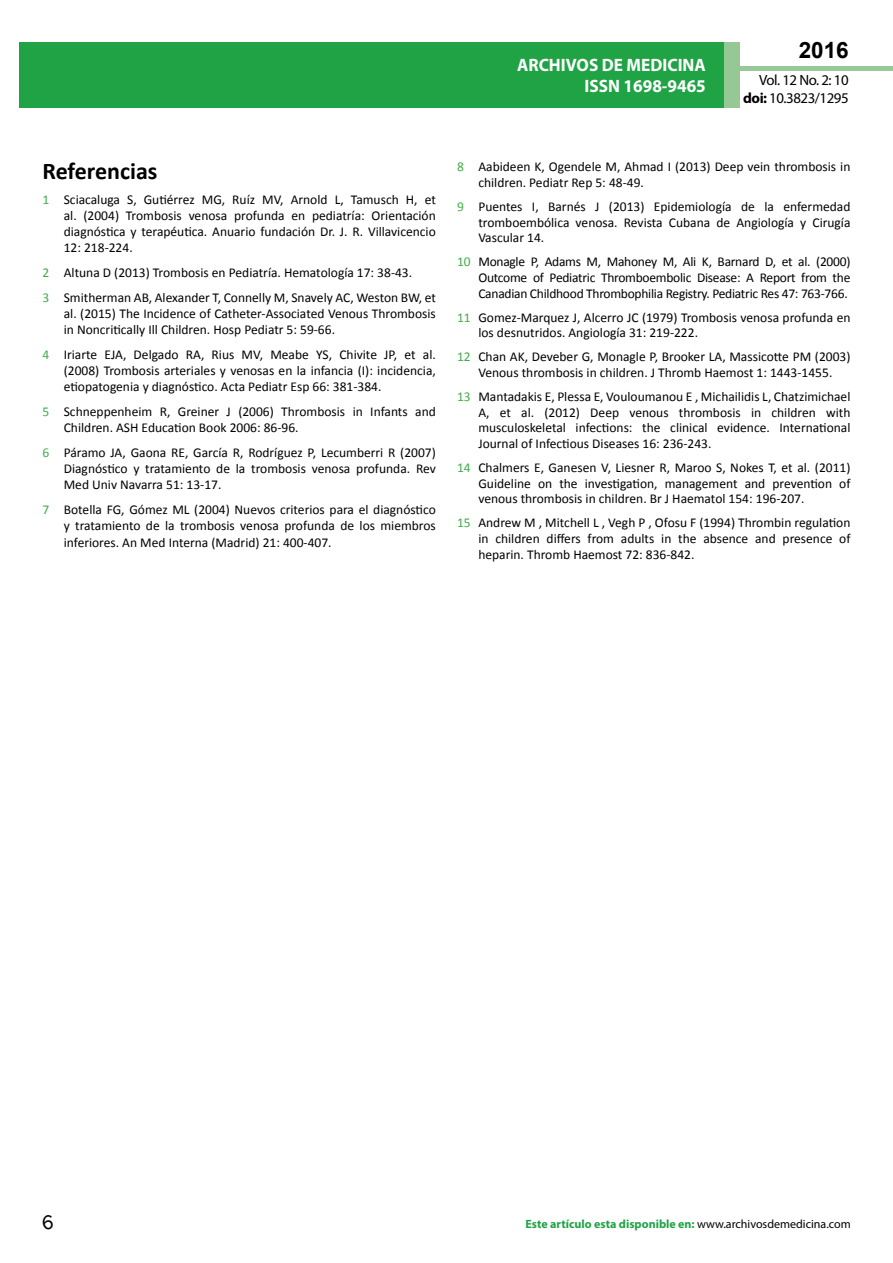
<style>
.page{position:relative;width:893px;height:1263px;background:#fff}
.page>*{position:absolute;margin:0;border:0;box-sizing:border-box;transform-origin:0 0}
.t1{font:25.5px "Tunga";color:#000}
.t2{font:700 24px "Calibri";color:#000}
.t3{font:700 22.5px "Arial";color:#000}
.t4{font:700 18px/21.6px "Myriad Pro";color:#fff;text-align:right;scale:.96 1}
.t5{font:14.85px/17.9px "Myriad Pro";letter-spacing:-.03em;color:#000;text-align:right}
.t6{font:13.5px/15.6px "Calibri";color:#000;text-align:justify}
.t7{font:700 12px "Myriad Pro";color:#1fa345}
.s1{font-weight:700}
.s2{color:#41ad49}
.s3{color:#1da34a}
.s4{font-weight:400;color:#000}
</style>
<div class="page">
<div style="left:722px;top:66px;width:171px;height:5px;background:#96c996"></div>
<div style="left:19px;top:42px;width:706px;height:66px;background:#1fa345"></div>
<div style="left:725px;top:42px;width:15px;height:66px;background:#96c896"></div>
<h3 class="t4" style="left:517px;top:53px;width:198px">ARCHIVOS DE MEDICINA<br>ISSN 1698-9465</h3>
<h3 class="t3" style="left:799px;top:35px;width:52px">2016</h3>
<p class="t5" style="left:743px;top:71px;width:107px">Vol. 12 No. 2: 10 <span class="s1">doi:</span> 10.3823/1295</p>
<h2 class="t2" style="left:43px;top:156px;width:116px">Referencias</h2>
<p class="t6" style="left:64px;top:191px;width:374px;line-height:16.2px;text-indent:-21px"><span class="s2">1</span> Sciacaluga S, Gutiérrez MG, Ruíz MV, Arnold L, Tamusch H, et al. (2004) Trombosis venosa profunda en pediatría: Orientación diagnóstica y terapéutica. Anuario fundación Dr. J. R. Villavicencio 12: 218-224.</p>
<p class="t6" style="left:43px;top:260px;width:395px;line-height:24.8px"><span class="s2">2</span> Altuna D (2013) Trombosis en Pediatría. Hematología 17: 38-43.<br><span class="s2">3</span> Smitherman AB, Alexander T, Connelly M, Snavely AC, Weston BW, et</p>
<p class="t6" style="left:64px;top:306px;width:374px;line-height:16.2px">al. (2015) The Incidence of Catheter-Associated Venous Thrombosis in Noncritically Ill Children. Hosp Pediatr 5: 59-66.</p>
<p class="t6" style="left:64px;top:346px;width:374px;line-height:16.2px;text-indent:-21px"><span class="s2">4</span> Iriarte EJA, Delgado RA, Rius MV, Meabe YS, Chivite JP, et al. (2008) Trombosis arteriales y venosas en la infancia (I): incidencia, etiopatogenia y diagnóstico. Acta Pediatr Esp 66: 381-384.</p>
<p class="t6" style="left:64px;top:404px;width:374px;line-height:16.2px;text-indent:-21px"><span class="s2">5</span> Schneppenheim R, Greiner J (2006) Thrombosis in Infants and<br>Children. ASH Education Book 2006: 86-96.</p>
<p class="t6" style="left:64px;top:444px;width:374px;line-height:16.2px;text-indent:-21px"><span class="s2">6</span> Páramo JA, Gaona RE, García R, Rodríguez P, Lecumberri R (2007)<br>Diagnóstico y tratamiento de la trombosis venosa profunda. Rev Med Univ Navarra 51: 13-17.</p>
<p class="t6" style="left:64px;top:502px;width:374px;line-height:16.2px;text-indent:-21px"><span class="s2">7</span> Botella FG, Gómez ML (2004) Nuevos criterios para el diagnóstico y tratamiento de la trombosis venosa profunda de los miembros inferiores. An Med Interna (Madrid) 21: 400-407.</p>
<p class="t6" style="left:478px;top:159px;width:374px;text-indent:-21px"><span class="s2">8</span> Aabideen K, Ogendele M, Ahmad I (2013) Deep vein thrombosis in children. Pediatr Rep 5: 48-49.</p>
<p class="t6" style="left:478px;top:199px;width:374px;text-indent:-21px"><span class="s2">9</span> Puentes I, Barnés J (2013) Epidemiología de la enfermedad tromboembólica venosa. Revista Cubana de Angiología y Cirugía Vascular 14.</p>
<p class="t6" style="left:478px;top:254px;width:374px;text-indent:-21px"><span class="s2">10</span> Monagle P, Adams M, Mahoney M, Ali K, Barnard D, et al. (2000)<br>Outcome of Pediatric Thromboembolic Disease: A Report from the Canadian Childhood Thrombophilia Registry. Pediatric Res 47: 763-766.</p>
<p class="t6" style="left:478px;top:309px;width:374px;text-indent:-21px"><span class="s2">11</span> Gomez-Marquez J, Alcerro JC (1979) Trombosis venosa profunda en los desnutridos. Angiología 31: 219-222.</p>
<p class="t6" style="left:457px;top:349px;width:395px;text-align:center"><span class="s2">12</span> Chan AK, Deveber G, Monagle P, Brooker LA, Massicotte PM (2003)<br>Venous thrombosis in children. J Thromb Haemost 1: 1443-1455.</p>
<p class="t6" style="left:478px;top:389px;width:374px;text-indent:-21px"><span class="s2">13</span> Mantadakis E, Plessa E, Vouloumanou E , Michailidis L, Chatzimichael A, et al. (2012) Deep venous thrombosis in children with musculoskeletal infections: the clinical evidence. International Journal of Infectious Diseases 16: 236-243.</p>
<p class="t6" style="left:478px;top:460px;width:374px;text-indent:-21px"><span class="s2">14</span> Chalmers E, Ganesen V, Liesner R, Maroo S, Nokes T, et al. (2011)<br>Guideline on the investigation, management and prevention of venous thrombosis in children. Br J Haematol 154: 196-207.</p>
<p class="t6" style="left:478px;top:515px;width:374px;text-indent:-21px"><span class="s2">15</span> Andrew M , Mitchell L , Vegh P , Ofosu F (1994) Thrombin regulation in children differs from adults in the absence and presence of heparin. Thromb Haemost 72: 836-842.</p>
<h1 class="t1" style="left:42px;top:1205px;width:14px">6</h1>
<p class="t7" style="left:525px;top:1216px;width:327px">Este artículo esta disp<span class="s3">oni</span>ble en: <span class="s4">www.archivosdemedicina.com</span></p>
</div>
